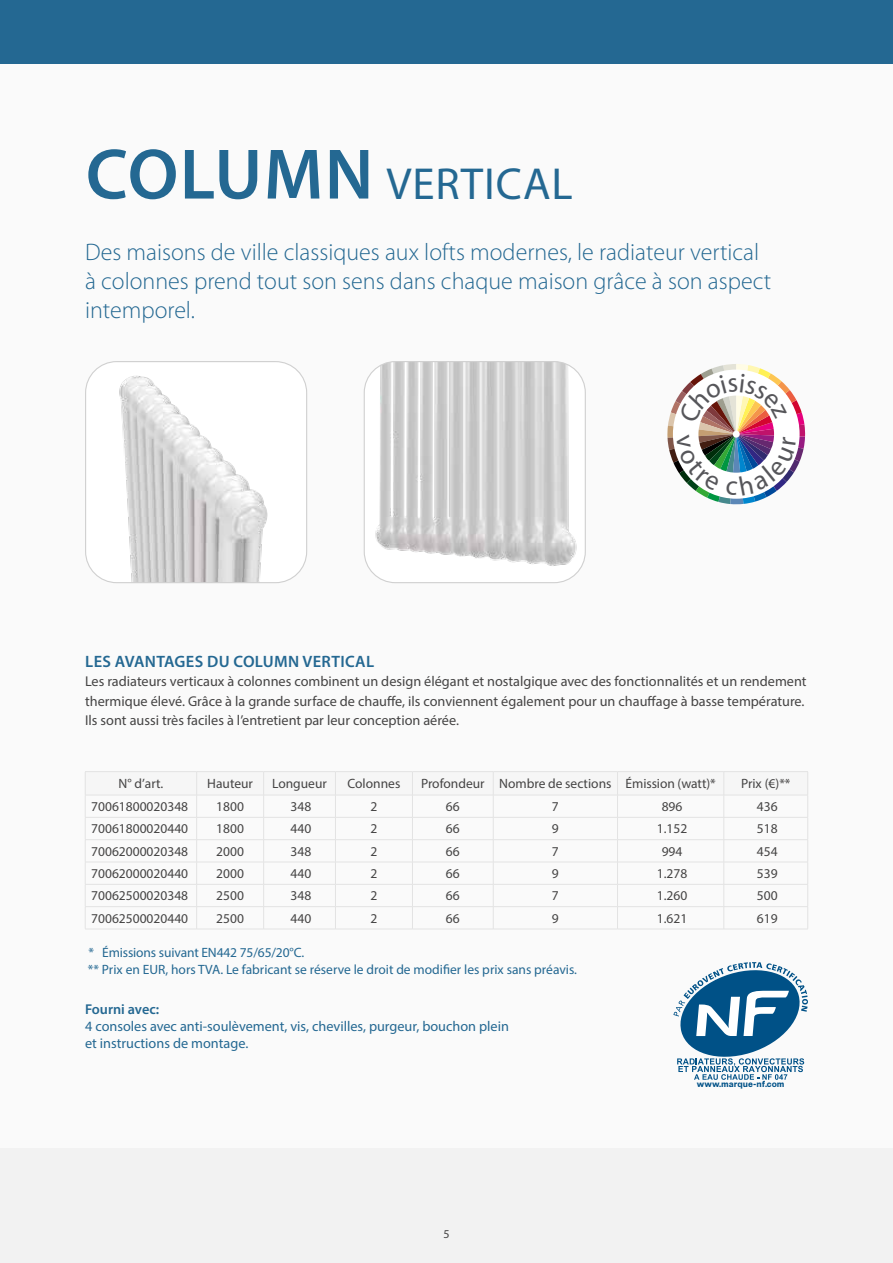
<style>
.page{position:relative;width:893px;height:1263px;background:#fff}
.page>*{position:absolute;margin:0;border:0;box-sizing:border-box;transform-origin:0 0}
.t1{font:45px "Myriad Pro";letter-spacing:.02em;color:#246892}
.t2{font:300 24px/28.8px "Myriad Pro";color:#246892}
.t3{font:600 16.5px "Myriad Pro";letter-spacing:.02em;color:#246892}
.t4{font:14.25px/19.5px "Myriad Pro";color:#454444}
.t5{font:14.25px/17.1px "Myriad Pro";color:#246892}
.t6{font:300 14.25px "X Myriad Pro";color:#246892}
.t7{font:13.5px "Myriad Pro";color:#454444}
.t8{font:13.5px "Myriad Pro";color:#246892}
.t9{font:12px "Myriad Pro";color:#454444}
.t10{font:700 8.25px "Synthese";color:#005187}
.s1{font-weight:600;font-size:72px}
</style>
<div class="page">
<div style="left:0;top:35px;width:893px;height:1228px;background:#fafafa"></div>
<hr style="left:85px;top:771px;width:112px;height:1px;background:#e3e3e3">
<hr style="left:197px;top:771px;width:67px;height:1px;background:#e3e3e3">
<hr style="left:264px;top:771px;width:71px;height:1px;background:#e3e3e3">
<hr style="left:335px;top:771px;width:77px;height:1px;background:#e3e3e3">
<hr style="left:412px;top:771px;width:81px;height:1px;background:#e3e3e3">
<hr style="left:493px;top:771px;width:124px;height:1px;background:#e3e3e3">
<hr style="left:617px;top:771px;width:107px;height:1px;background:#e3e3e3">
<hr style="left:724px;top:771px;width:84px;height:1px;background:#e3e3e3">
<svg style="left:85px;top:772px;width:723px;height:157px"></svg>
<hr style="left:85px;top:929px;width:112px;height:1px;background:#e3e3e3">
<hr style="left:197px;top:929px;width:67px;height:1px;background:#e3e3e3">
<hr style="left:264px;top:929px;width:71px;height:1px;background:#e3e3e3">
<hr style="left:335px;top:929px;width:77px;height:1px;background:#e3e3e3">
<hr style="left:412px;top:929px;width:81px;height:1px;background:#e3e3e3">
<hr style="left:493px;top:929px;width:124px;height:1px;background:#e3e3e3">
<hr style="left:617px;top:929px;width:107px;height:1px;background:#e3e3e3">
<hr style="left:724px;top:929px;width:84px;height:1px;background:#e3e3e3">
<img style="left:86px;top:362px;width:221px;height:221px">
<div style="left:85px;top:361px;width:222px;height:222px;border:1px solid #d0d0d0;border-radius:31px"></div>
<img style="left:364px;top:362px;width:221px;height:221px">
<div style="left:364px;top:361px;width:222px;height:222px;border:1px solid #d0d0d0;border-radius:31px"></div>
<div style="left:0;top:0;width:893px;height:64px;background:#246892"></div>
<div style="left:0;top:1148px;width:893px;height:115px;background:#f2f2f2"></div>
<svg style="left:673px;top:962px;width:135px;height:118px"></svg>
<svg style="left:667px;top:364px;width:138px;height:140px"></svg>
<h1 class="t1" style="left:86px;top:156px;width:488px"><span class="s1">COLUMN</span> VERTICAL</h1>
<h2 class="t2" style="left:85px;top:238px;width:687px">Des maisons de ville classiques aux lofts modernes, le radiateur vertical à colonnes prend tout son sens dans chaque maison grâce à son aspect intemporel.</h2>
<p class="t3" style="left:85px;top:650px;width:290px">LES AVANTAGES DU COLUMN VERTICAL</p>
<p class="t4" style="left:85px;top:671px;width:723px">Les radiateurs verticaux à colonnes combinent un design élégant et nostalgique avec des fonctionnalités et un rendement thermique élevé. Grâce à la grande surface de chauffe, ils conviennent également pour un chauffage à basse température.<br>Ils sont aussi très faciles à l’entretient par leur conception aérée.</p>
<p class="t7" style="left:119px;top:775px;width:46px">N° d’art.</p>
<p class="t7" style="left:207px;top:775px;width:47px">Hauteur</p>
<p class="t7" style="left:272px;top:775px;width:56px">Longueur</p>
<p class="t7" style="left:348px;top:775px;width:54px">Colonnes</p>
<p class="t7" style="left:421px;top:775px;width:296px">Profondeur Nombre de sections Émission (watt)*</p>
<p class="t7" style="left:741px;top:775px;width:51px">Prix (€)**</p>
<p class="t7" style="left:91px;top:798px;width:98px">70061800020348</p>
<p class="t7" style="left:216px;top:798px;width:29px">1800</p>
<p class="t7" style="left:291px;top:798px;width:22px">348</p>
<p class="t7" style="left:370px;top:798px;width:8px">2</p>
<p class="t7" style="left:446px;top:798px;width:15px">66</p>
<p class="t7" style="left:552px;top:798px;width:8px">7</p>
<p class="t7" style="left:662px;top:798px;width:22px">896</p>
<p class="t7" style="left:757px;top:798px;width:22px">436</p>
<p class="t7" style="left:91px;top:821px;width:98px">70061800020440</p>
<p class="t7" style="left:216px;top:821px;width:29px">1800</p>
<p class="t7" style="left:291px;top:821px;width:22px">440</p>
<p class="t7" style="left:370px;top:821px;width:8px">2</p>
<p class="t7" style="left:446px;top:821px;width:15px">66</p>
<p class="t7" style="left:552px;top:821px;width:8px">9</p>
<p class="t7" style="left:657px;top:821px;width:32px">1.152</p>
<p class="t7" style="left:757px;top:821px;width:22px">518</p>
<p class="t7" style="left:91px;top:843px;width:98px">70062000020348</p>
<p class="t7" style="left:216px;top:843px;width:29px">2000</p>
<p class="t7" style="left:291px;top:843px;width:22px">348</p>
<p class="t7" style="left:370px;top:843px;width:8px">2</p>
<p class="t7" style="left:446px;top:843px;width:15px">66</p>
<p class="t7" style="left:552px;top:843px;width:8px">7</p>
<p class="t7" style="left:662px;top:843px;width:22px">994</p>
<p class="t7" style="left:757px;top:843px;width:22px">454</p>
<p class="t7" style="left:91px;top:865px;width:98px">70062000020440</p>
<p class="t7" style="left:216px;top:865px;width:29px">2000</p>
<p class="t7" style="left:291px;top:865px;width:22px">440</p>
<p class="t7" style="left:370px;top:865px;width:8px">2</p>
<p class="t7" style="left:446px;top:865px;width:15px">66</p>
<p class="t7" style="left:552px;top:865px;width:8px">9</p>
<p class="t7" style="left:657px;top:865px;width:32px">1.278</p>
<p class="t7" style="left:757px;top:865px;width:22px">539</p>
<p class="t7" style="left:91px;top:888px;width:98px">70062500020348</p>
<p class="t7" style="left:216px;top:888px;width:29px">2500</p>
<p class="t7" style="left:291px;top:888px;width:22px">348</p>
<p class="t7" style="left:370px;top:888px;width:8px">2</p>
<p class="t7" style="left:446px;top:888px;width:15px">66</p>
<p class="t7" style="left:552px;top:888px;width:8px">7</p>
<p class="t7" style="left:657px;top:888px;width:32px">1.260</p>
<p class="t7" style="left:757px;top:888px;width:22px">500</p>
<p class="t7" style="left:91px;top:910px;width:98px">70062500020440</p>
<p class="t7" style="left:216px;top:910px;width:29px">2500</p>
<p class="t7" style="left:291px;top:910px;width:22px">440</p>
<p class="t7" style="left:370px;top:910px;width:8px">2</p>
<p class="t7" style="left:446px;top:910px;width:15px">66</p>
<p class="t7" style="left:552px;top:910px;width:8px">9</p>
<p class="t7" style="left:657px;top:910px;width:32px">1.621</p>
<p class="t7" style="left:757px;top:910px;width:22px">619</p>
<p class="t8" style="left:89px;top:944px;width:217px">* Émissions suivant EN442 75/65/20°C.</p>
<p class="t8" style="left:88px;top:961px;width:491px">** Prix en EUR, hors TVA. Le fabricant se réserve le droit de modifier les prix sans préavis.</p>
<p class="t6" style="left:85px;top:1000px;width:76px">Fourni avec:</p>
<p class="t5" style="left:85px;top:1017px;width:425px">4 consoles avec anti-soulèvement, vis, chevilles, purgeur, bouchon plein et instructions de montage.</p>
<p class="t9" style="left:443px;top:1226px;width:8px">5</p>
<p class="t10" style="left:697px;top:1077px;width:89px">www.marque-nf.com</p>
</div>
